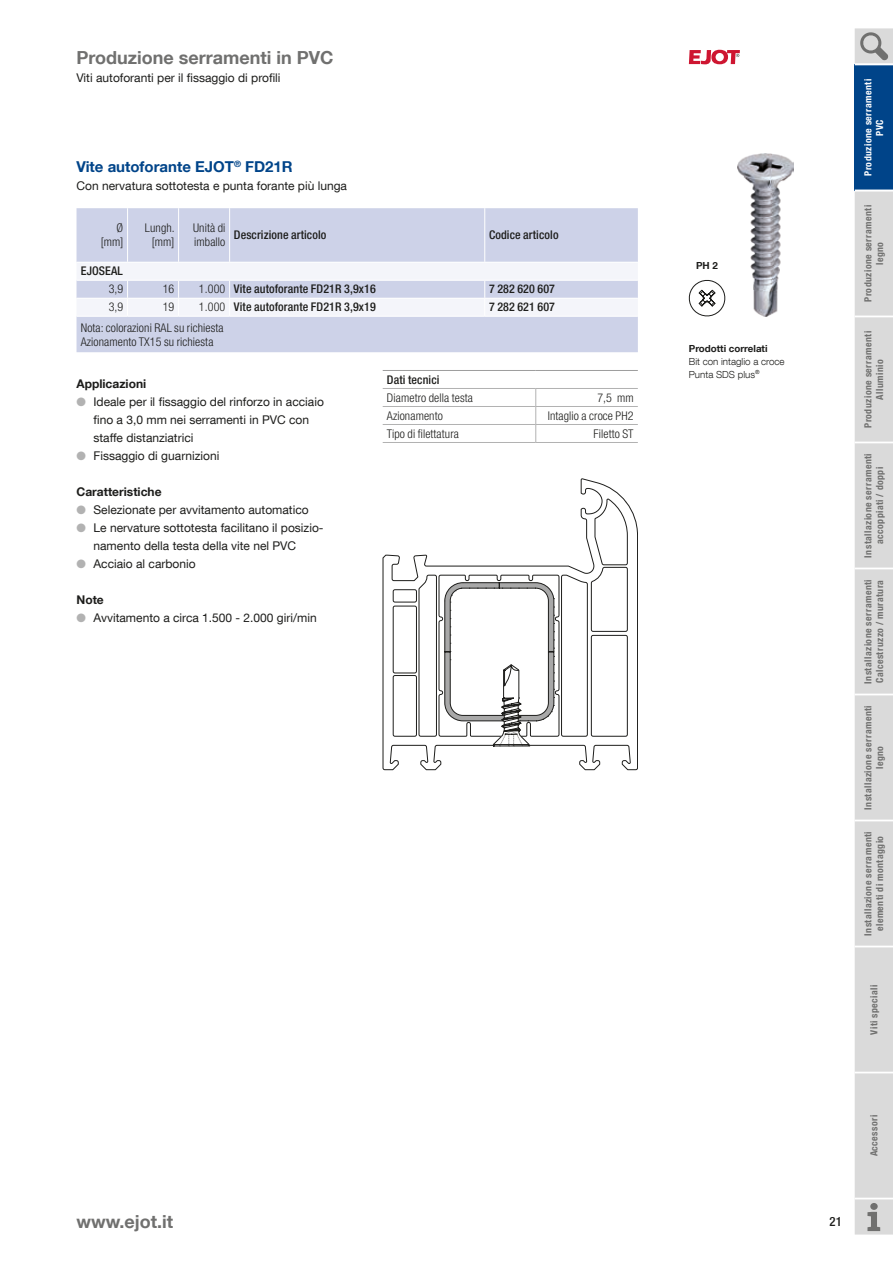
<style>
.page{position:relative;width:893px;height:1263px;background:#fff}
.page>*{position:absolute;margin:0;border:0;box-sizing:border-box;transform-origin:0 0}
.t1{font:700 18px "Helvetica Neue LT Com";color:#70706f}
.t2{font:700 15px "Helvetica Neue LT Com";color:#004489}
.t3{font:500 condensed 12.75px "Helvetica Neue LT Com";color:#1d1d1b}
.t4{font:12px/18px "Helvetica Neue LT Com";color:#1d1d1b}
.t5{font:300 condensed 12px/14.2px "Helvetica Neue LT Com";letter-spacing:.01em;color:#1d1d1b}
.t6{font:500 condensed 12px "Helvetica Neue LT Com";letter-spacing:.01em;color:#1d1d1b}
.t7{font:700 12px "Helvetica Neue LT Com";color:#1d1d1b}
.t8{font:700 condensed 9.75px/11.7px "Helvetica Neue LT Com";letter-spacing:.05em;color:#70706f;text-align:center}
.t9{font:300 9.75px/12.8px "Helvetica Neue LT Com";color:#1d1d1b}
.t10{font:700 condensed 9.75px/11.7px "Helvetica Neue LT Com";letter-spacing:.05em;color:#fff;text-align:center}
.t11{font:700 9.75px "Helvetica Neue LT Com";color:#1d1d1b}
.s1{font-weight:300}
.s2{color:#b2b2b2}
</style>
<div class="page">
<div style="left:855px;top:28px;width:38px;height:1206px;background:#dadada"></div>
<hr style="left:855px;top:316px;width:38px;height:1px;background:#fff">
<hr style="left:855px;top:442px;width:38px;height:1px;background:#fff">
<hr style="left:855px;top:568px;width:38px;height:1px;background:#fff">
<hr style="left:855px;top:694px;width:38px;height:1px;background:#fff">
<hr style="left:855px;top:820px;width:38px;height:1px;background:#fff">
<hr style="left:855px;top:946px;width:38px;height:1px;background:#fff">
<hr style="left:855px;top:1072px;width:38px;height:1px;background:#fff">
<hr style="left:855px;top:1198px;width:38px;height:1px;background:#fff">
<svg style="left:859px;top:31px;width:29px;height:30px"></svg>
<svg style="left:867px;top:1203px;width:13px;height:28px"></svg>
<svg style="left:689px;top:50px;width:51px;height:14px"></svg>
<div style="left:855px;top:64px;width:38px;height:126px;background:#004489"></div>
<hr style="left:855px;top:64px;width:38px;height:1px;background:#fff">
<hr style="left:855px;top:190px;width:38px;height:1px;background:#fff">
<img style="left:737px;top:154px;width:56px;height:162px">
<hr style="left:383px;top:370px;width:153px;height:1px;background:#9d9d9d">
<hr style="left:536px;top:370px;width:102px;height:1px;background:#9d9d9d">
<hr style="left:383px;top:388px;width:153px;height:1px;background:#b2b2b2">
<hr style="left:536px;top:388px;width:102px;height:1px;background:#b2b2b2">
<hr style="left:383px;top:406px;width:153px;height:1px;background:#b2b2b2">
<hr style="left:536px;top:406px;width:102px;height:1px;background:#b2b2b2">
<hr style="left:383px;top:424px;width:153px;height:1px;background:#b2b2b2">
<hr style="left:536px;top:424px;width:102px;height:1px;background:#b2b2b2">
<svg style="left:535px;top:389px;width:1px;height:53px"></svg>
<hr style="left:383px;top:442px;width:153px;height:1px;background:#b2b2b2">
<hr style="left:536px;top:442px;width:102px;height:1px;background:#b2b2b2">
<svg style="left:688px;top:280px;width:38px;height:37px"></svg>
<div style="left:77px;top:208px;width:561px;height:144px;background:#cdd2e8"></div>
<svg style="left:77px;top:263px;width:561px;height:53px"></svg>
<hr style="left:77px;top:298px;width:51px;height:1px;background:#fff">
<hr style="left:77px;top:316px;width:51px;height:1px;background:#fff">
<hr style="left:128px;top:316px;width:51px;height:1px;background:#fff">
<hr style="left:179px;top:316px;width:51px;height:1px;background:#fff">
<hr style="left:230px;top:316px;width:255px;height:1px;background:#fff">
<hr style="left:485px;top:316px;width:153px;height:1px;background:#fff">
<hr style="left:128px;top:298px;width:51px;height:1px;background:#fff">
<hr style="left:179px;top:298px;width:51px;height:1px;background:#fff">
<hr style="left:230px;top:280px;width:255px;height:1px;background:#fff">
<hr style="left:485px;top:280px;width:153px;height:1px;background:#fff">
<hr style="left:230px;top:298px;width:255px;height:1px;background:#fff">
<hr style="left:485px;top:298px;width:153px;height:1px;background:#fff">
<hr style="left:127px;top:208px;width:1px;height:54px;background:#fff">
<hr style="left:178px;top:208px;width:1px;height:54px;background:#fff">
<hr style="left:229px;top:208px;width:1px;height:54px;background:#fff">
<hr style="left:484px;top:208px;width:1px;height:54px;background:#fff">
<hr style="left:77px;top:262px;width:51px;height:1px;background:#fff">
<hr style="left:128px;top:262px;width:51px;height:1px;background:#fff">
<hr style="left:179px;top:262px;width:51px;height:1px;background:#fff">
<hr style="left:230px;top:262px;width:255px;height:1px;background:#fff">
<hr style="left:485px;top:262px;width:153px;height:1px;background:#fff">
<svg style="left:383px;top:478px;width:255px;height:292px"></svg>
<svg style="left:444px;top:582px;width:110px;height:165px"></svg>
<h1 class="t1" style="left:77px;top:46px;width:258px">Produzione serramenti in PVC</h1>
<p class="t4" style="left:77px;top:69px;width:205px">Viti autoforanti per il fissaggio di profili</p>
<p class="t2" style="left:77px;top:157px;width:218px">Vite autoforante EJOT<sup>®</sup> FD21R</p>
<p class="t4" style="left:77px;top:177px;width:272px">Con nervatura sottotesta e punta forante più lunga</p>
<p class="t5" style="left:101px;top:221px;width:24px;text-align:right">Ø [mm]</p>
<p class="t5" style="left:145px;top:221px;width:31px;text-align:center">Lungh. [mm]</p>
<p class="t5" style="left:193px;top:221px;width:34px">Unità di imballo</p>
<p class="t6" style="left:234px;top:228px;width:94px">Descrizione articolo</p>
<p class="t6" style="left:489px;top:228px;width:71px">Codice articolo</p>
<p class="t6" style="left:81px;top:264px;width:44px">EJOSEAL</p>
<p class="t5" style="left:109px;top:282px;width:16px">3,9</p>
<p class="t5" style="left:163px;top:282px;width:13px">16</p>
<p class="t6" style="left:199px;top:282px;width:178px"><span class="s1">1.000</span> Vite autoforante FD21R 3,9x16</p>
<p class="t6" style="left:489px;top:282px;width:67px">7 282 620 607</p>
<p class="t5" style="left:109px;top:300px;width:16px">3,9</p>
<p class="t5" style="left:163px;top:300px;width:13px">19</p>
<p class="t6" style="left:199px;top:300px;width:178px"><span class="s1">1.000</span> Vite autoforante FD21R 3,9x19</p>
<p class="t6" style="left:489px;top:300px;width:67px">7 282 621 607</p>
<p class="t5" style="left:81px;top:320px;width:144px">Nota: colorazioni RAL su richiesta<br>Azionamento TX15 su richiesta</p>
<p class="t7" style="left:77px;top:376px;width:71px">Applicazioni</p>
<p class="t4" style="left:94px;top:393px;width:232px;text-indent:-17px"><span class="s2">●</span> Ideale per il fissaggio del rinforzo in acciaio fino a 3,0 mm nei serramenti in PVC con staffe distanziatrici</p>
<p class="t4" style="left:77px;top:447px;width:144px"><span class="s2">●</span> Fissaggio di guarnizioni</p>
<p class="t7" style="left:77px;top:484px;width:87px">Caratteristiche</p>
<p class="t4" style="left:77px;top:501px;width:234px"><span class="s2">●</span> Selezionate per avvitamento automatico</p>
<p class="t4" style="left:94px;top:519px;width:232px;text-indent:-17px"><span class="s2">●</span> Le nervature sottotesta facilitano il posizio&shy;namento della testa della vite nel PVC</p>
<p class="t4" style="left:77px;top:555px;width:121px"><span class="s2">●</span> Acciaio al carbonio</p>
<p class="t7" style="left:77px;top:592px;width:29px">Note</p>
<p class="t4" style="left:77px;top:609px;width:242px"><span class="s2">●</span> Avvitamento a circa 1.500 - 2.000 giri/min</p>
<p class="t6" style="left:387px;top:372px;width:54px">Dati tecnici</p>
<p class="t5" style="left:387px;top:390px;width:87px">Diametro della testa</p>
<p class="t5" style="left:597px;top:390px;width:38px">7,5 mm</p>
<p class="t5" style="left:387px;top:408px;width:57px">Azionamento</p>
<p class="t5" style="left:548px;top:408px;width:87px">Intaglio a croce PH2</p>
<p class="t5" style="left:387px;top:426px;width:73px">Tipo di filettatura</p>
<p class="t5" style="left:594px;top:426px;width:42px">Filetto ST</p>
<p class="t11" style="left:696px;top:259px;width:23px">PH 2</p>
<p class="t11" style="left:689px;top:342px;width:80px">Prodotti correlati</p>
<p class="t9" style="left:689px;top:355px;width:97px">Bit con intaglio a croce<br>Punta SDS plus<sup>®</sup></p>
<p class="t10" style="left:862px;top:176px;width:98px;rotate:-90deg">Produzione serramenti<br>PVC</p>
<p class="t8" style="left:862px;top:302px;width:98px;rotate:-90deg">Produzione serramenti legno</p>
<p class="t8" style="left:862px;top:428px;width:98px;rotate:-90deg">Produzione serramenti<br>Alluminio</p>
<p class="t8" style="left:862px;top:558px;width:106px;rotate:-90deg">Installazione serramenti accoppiati / doppi</p>
<p class="t8" style="left:862px;top:684px;width:106px;text-align:left;rotate:-90deg">Installazione serramenti<br>Calcestruzzo / muratura</p>
<p class="t8" style="left:862px;top:810px;width:106px;rotate:-90deg">Installazione serramenti legno</p>
<p class="t8" style="left:862px;top:936px;width:106px;rotate:-90deg">Installazione serramenti elementi di montaggio</p>
<p class="t8" style="left:868px;top:1034px;width:52px;rotate:-90deg">Viti speciali</p>
<h1 class="t1" style="left:77px;top:1210px;width:98px">www.ejot.it</h1>
<p class="t3" style="left:829px;top:1214px;width:14px">21</p>
<p class="t8" style="left:868px;top:1156px;width:43px;rotate:-90deg">Accessori</p>
</div>
